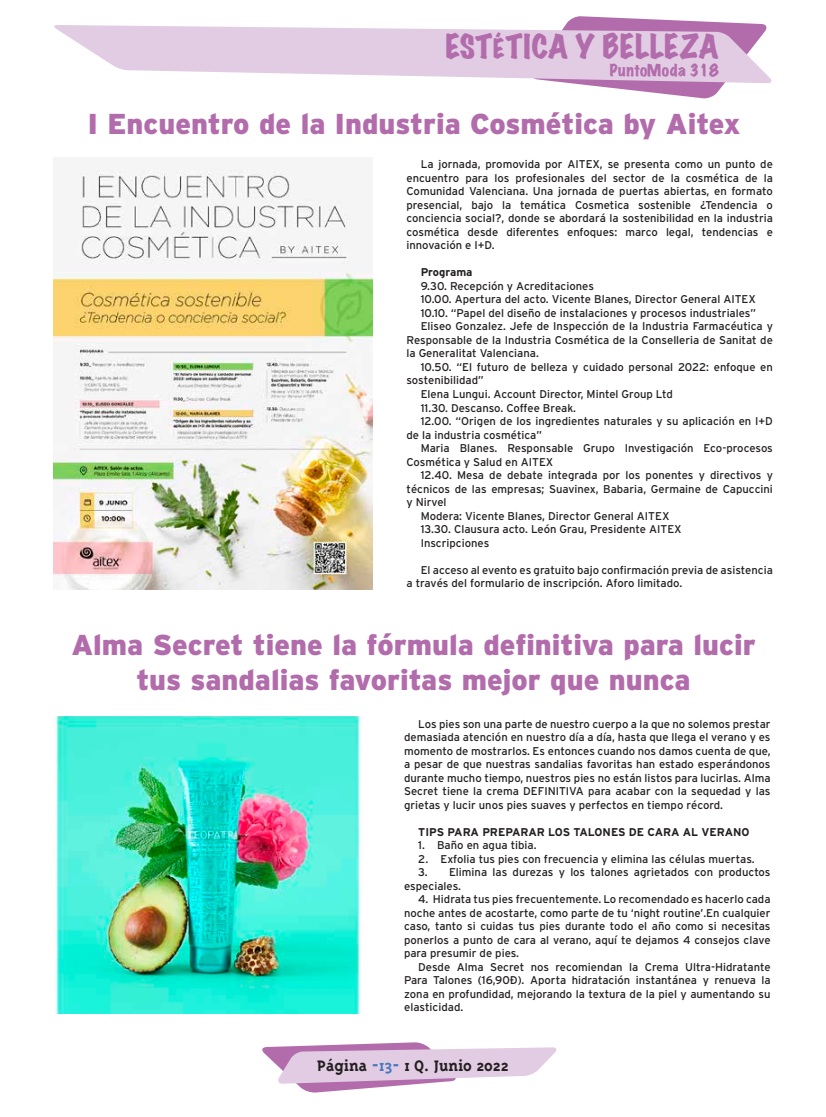
<style>
.page{position:relative;width:826px;height:1117px;background:#fff}
.page>*{position:absolute;margin:0;border:0;box-sizing:border-box;transform-origin:0 0}
.t1{font:expanded 30px "Marker Felt";color:#b26cac}
.t2{font:900 28.75px/34.5px "Interstate";color:#b26cac;text-align:center}
.t3{font:700 17.5px "Triplex Serif";color:#231f20}
.t4{font:expanded 15px "Marker Felt";letter-spacing:.01em;color:#b26cac}
.t5{font:11.25px/13.5px "Interstate";color:#231f20;text-align:justify}
.t6{font:700 11.25px "Interstate";color:#231f20}
.s1{color:#4978bd}
</style>
<div class="page">
<svg style="left:565px;top:16px;width:200px;height:83px"></svg>
<svg style="left:54px;top:25px;width:718px;height:58px;fill:#e2cce3"></svg>
<svg style="left:262px;top:1042px;width:295px;height:50px"></svg>
<img style="left:53px;top:716px;width:310px;height:296px">
<img style="left:53px;top:170px;width:319px;height:419px">
<h1 class="t1" style="left:445px;top:24px;width:275px">ESTÉTICA Y BELLEZA</h1>
<h3 class="t4" style="left:610px;top:59px;width:110px">PuntoModa 318</h3>
<h2 class="t2" style="left:88px;top:107px;width:654px">I Encuentro de la Industria Cosmética by Aitex</h2>
<p class="t5" style="left:406px;top:157px;width:368px;text-indent:14px">La jornada, promovida por AITEX, se presenta como un punto de encuentro para los profesionales del sector de la cosmética de la Comunidad Valenciana. Una jornada de puertas abiertas, en formato presencial, bajo la temática Cosmetica sostenible ¿Tendencia o conciencia social?, donde se abordará la sostenibilidad en la industria cosmética desde diferentes enfoques: marco legal, tendencias e innovación e I+D.</p>
<p class="t6" style="left:420px;top:266px;width:53px">Programa</p>
<p class="t5" style="left:420px;top:279px;width:175px">9.30. Recepción y Acreditaciones</p>
<p class="t5" style="left:420px;top:292px;width:337px">10.00. Apertura del acto. Vicente Blanes, Director General AITEX</p>
<p class="t5" style="left:420px;top:306px;width:337px">10.10. “Papel del diseño de instalaciones y procesos industriales”</p>
<p class="t5" style="left:420px;top:319px;width:354px">Eliseo Gonzalez. Jefe de Inspección de la Industria Farmacéutica y</p>
<p class="t5" style="left:406px;top:333px;width:368px">Responsable de la Industria Cosmética de la Conselleria de Sanitat de</p>
<p class="t5" style="left:406px;top:346px;width:134px">la Generalitat Valenciana.</p>
<p class="t5" style="left:420px;top:360px;width:354px">10.50. “El futuro de belleza y cuidado personal 2022: enfoque en</p>
<p class="t5" style="left:406px;top:373px;width:79px">sostenibilidad”</p>
<p class="t5" style="left:420px;top:387px;width:254px">Elena Lungui. Account Director, Mintel Group Ltd</p>
<p class="t5" style="left:420px;top:400px;width:157px">11.30. Descanso. Coffee Break.</p>
<p class="t5" style="left:420px;top:414px;width:354px">12.00. “Origen de los ingredientes naturales y su aplicación en I+D</p>
<p class="t5" style="left:406px;top:427px;width:137px">de la industria cosmética”</p>
<p class="t5" style="left:420px;top:441px;width:354px">Maria Blanes. Responsable Grupo Investigación Eco-procesos</p>
<p class="t5" style="left:406px;top:454px;width:148px">Cosmética y Salud en AITEX</p>
<p class="t5" style="left:420px;top:468px;width:354px">12.40. Mesa de debate integrada por los ponentes y directivos y</p>
<p class="t5" style="left:406px;top:481px;width:368px">técnicos de las empresas; Suavinex, Babaria, Germaine de Capuccini</p>
<p class="t5" style="left:406px;top:495px;width:42px">y Nirvel</p>
<p class="t5" style="left:420px;top:508px;width:250px">Modera: Vicente Blanes, Director General AITEX</p>
<p class="t5" style="left:420px;top:522px;width:262px">13.30. Clausura acto. León Grau, Presidente AITEX</p>
<p class="t5" style="left:420px;top:535px;width:70px">Inscripciones</p>
<p class="t5" style="left:406px;top:562px;width:368px;text-indent:14px">El acceso al evento es gratuito bajo confirmación previa de asistencia a través del formulario de inscripción. Aforo limitado.</p>
<h2 class="t2" style="left:71px;top:627px;width:685px">Alma Secret tiene la fórmula definitiva para lucir tus sandalias favoritas mejor que nunca</h2>
<p class="t5" style="left:404px;top:716px;width:368px;text-indent:14px">Los pies son una parte de nuestro cuerpo a la que no solemos prestar demasiada atención en nuestro día a día, hasta que llega el verano y es momento de mostrarlos. Es entonces cuando nos damos cuenta de que, a pesar de que nuestras sandalias favoritas han estado esperándonos durante mucho tiempo, nuestros pies no están listos para lucirlas. Alma Secret tiene la crema DEFINITIVA para acabar con la sequedad y las grietas y lucir unos pies suaves y perfectos en tiempo récord.</p>
<p class="t6" style="left:418px;top:825px;width:333px">TIPS PARA PREPARAR LOS TALONES DE CARA AL VERANO</p>
<p class="t5" style="left:418px;top:838px;width:120px">1. Baño en agua tibia.</p>
<p class="t5" style="left:418px;top:851px;width:338px">2. Exfolia tus pies con frecuencia y elimina las células muertas.</p>
<p class="t5" style="left:404px;top:865px;width:368px;text-indent:14px">3. Elimina las durezas y los talones agrietados con productos especiales.</p>
<p class="t5" style="left:404px;top:892px;width:368px;text-indent:14px">4. Hidrata tus pies frecuentemente. Lo recomendado es hacerlo cada noche antes de acostarte, como parte de tu ‘night routine’.En cualquier caso, tanto si cuidas tus pies durante todo el año como si necesitas ponerlos a punto de cara al verano, aquí te dejamos 4 consejos clave para presumir de pies.</p>
<p class="t5" style="left:404px;top:959px;width:368px;text-indent:14px">Desde Alma Secret nos recomiendan la Crema Ultra-Hidratante Para Talones (16,90€). Aporta hidratación instantánea y renueva la zona en profundidad, mejorando la textura de la piel y aumentando su elasticidad.</p>
<h3 class="t3" style="left:317px;top:1055px;width:193px">Página <span class="s1">-13-</span> 1 Q. Junio 2022</h3>
</div>
